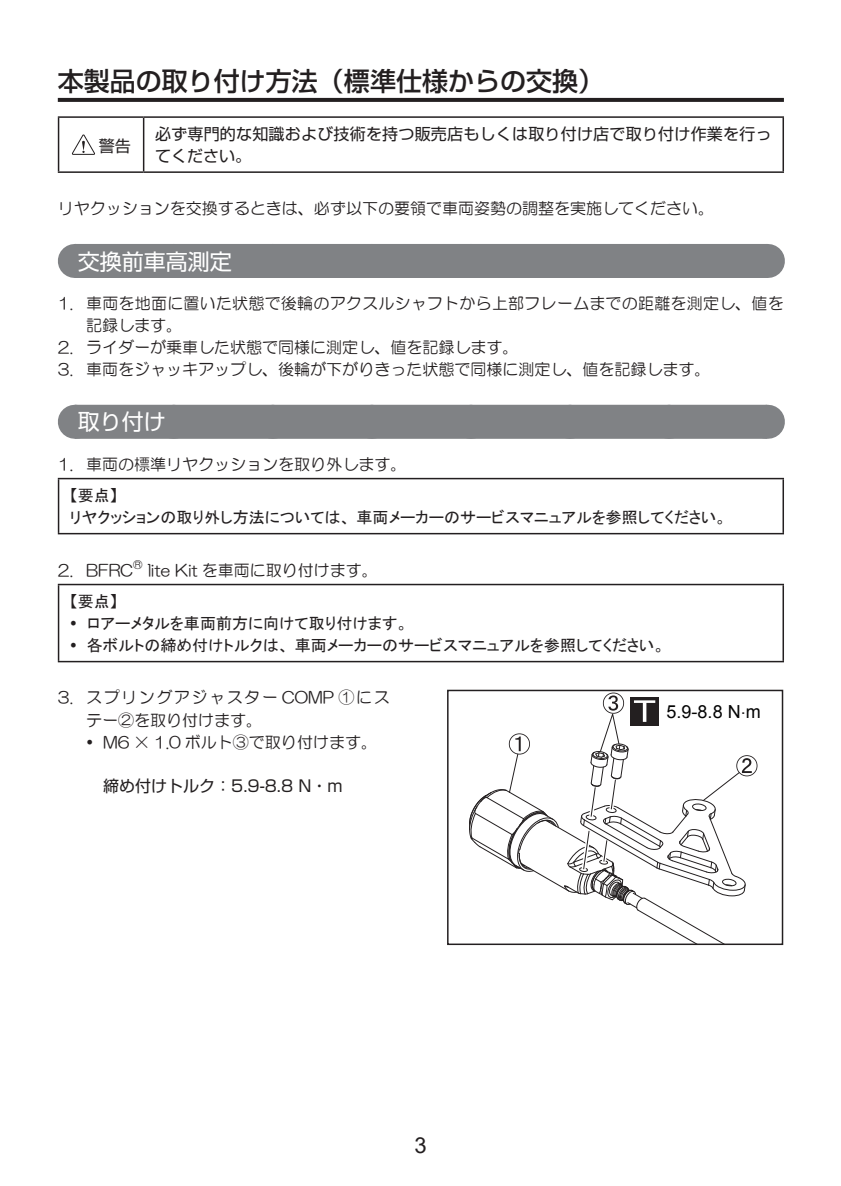
<style>
.page{position:relative;width:841px;height:1186px;background:#fff}
.page>*{position:absolute;margin:0;border:0;box-sizing:border-box;transform-origin:0 0}
.t1{font:500 26px "Shin Go Pro";color:#231f20}
.t2{font:22px "Shin Go Pro";color:#fff}
.t3{font:22px "Arial";color:#231f20}
.t4{font:18px "Arial";color:#030303}
.t5{font:16px/22px "HG Maru Gothic MPRO";color:#231f20}
.t6{font:16px/22px "MS P Gothic";color:#231f20}
.t7{font:16px/22px "Shin Go Pro";letter-spacing:.015em;color:#231f20}
.t8{font:16px/22px "HG Maru Gothic MPRO";letter-spacing:.05em;color:#231f20}
.t9{font:9.4px "HG Maru Gothic MPRO";color:#231f20}
</style>
<div class="page">
<svg style="left:58px;top:98px;width:725px;height:4px;background:#272425"></svg>
<div style="left:75px;top:244px;width:691px;height:34px;background:#808285"></div>
<hr style="left:766px;top:244px;width:1px;height:34px;background:#808285">
<div style="left:75px;top:404px;width:691px;height:34px;background:#808285"></div>
<svg style="left:174px;top:404px;width:543px;height:1px"></svg>
<hr style="left:766px;top:404px;width:1px;height:34px;background:#808285">
<hr style="left:58px;top:116px;width:86px;height:2px;background:#231f20">
<hr style="left:58px;top:118px;width:1px;height:53px;background:#231f20">
<hr style="left:144px;top:116px;width:640px;height:2px;background:#231f20">
<hr style="left:143px;top:118px;width:1px;height:53px;background:#231f20">
<hr style="left:782px;top:118px;width:2px;height:53px;background:#231f20">
<hr style="left:58px;top:171px;width:86px;height:2px;background:#231f20">
<hr style="left:144px;top:171px;width:640px;height:2px;background:#231f20">
<svg style="left:71px;top:134px;width:24px;height:21px"></svg>
<hr style="left:58px;top:477px;width:726px;height:2px;background:#231f20">
<hr style="left:58px;top:479px;width:1px;height:53px;background:#231f20">
<hr style="left:782px;top:479px;width:2px;height:53px;background:#231f20">
<hr style="left:58px;top:532px;width:726px;height:2px;background:#231f20">
<hr style="left:58px;top:583px;width:726px;height:2px;background:#231f20">
<hr style="left:58px;top:585px;width:1px;height:75px;background:#231f20">
<hr style="left:782px;top:585px;width:2px;height:75px;background:#231f20">
<hr style="left:58px;top:660px;width:726px;height:2px;background:#231f20">
<svg style="left:469px;top:692px;width:289px;height:249px"></svg>
<div style="left:447px;top:689px;width:336px;height:255px;border:2px solid #231f20"></div>
<h1 class="t1" style="left:58px;top:59px;width:548px">本製品の取り付け方法（標準仕様からの交換）</h1>
<p class="t7" style="left:155px;top:121px;width:618px">必ず専門的な知識および技術を持つ販売店もしくは取り付け店で取り付け作業を行ってください。</p>
<p class="t5" style="left:58px;top:197px;width:657px">リヤクッションを交換するときは、必ず以下の要領で車両姿勢の調整を実施してください。</p>
<h2 class="t2" style="left:78px;top:243px;width:156px">交換前車高測定</h2>
<p class="t5" style="left:86px;top:292px;width:699px;text-indent:-28px">1. 車両を地面に置いた状態で後輪のアクスルシャフトから上部フレームまでの距離を測定し、値を記録します。</p>
<p class="t5" style="left:58px;top:336px;width:462px">2. ライダーが乗車した状態で同様に測定し、値を記録します。</p>
<p class="t5" style="left:58px;top:358px;width:654px">3. 車両をジャッキアップし、後輪が下がりきった状態で同様に測定し、値を記録します。</p>
<h2 class="t2" style="left:78px;top:404px;width:89px">取り付け</h2>
<p class="t5" style="left:58px;top:453px;width:350px">1. 車両の標準リヤクッションを取り外します。</p>
<p class="t6" style="left:70px;top:484px;width:658px">【要点】<br>リヤクッションの取り外し方法については、車両メーカーのサービスマニュアルを参照してください。</p>
<p class="t5" style="left:58px;top:559px;width:77px">2. BFRC</p>
<p class="t9" style="left:133px;top:560px;width:11px">®</p>
<p class="t5" style="left:148px;top:559px;width:232px">lite Kit を車両に取り付けます。</p>
<p class="t6" style="left:70px;top:590px;width:49px">【要点】</p>
<p class="t6" style="left:70px;top:612px;width:339px">• ロアーメタルを車両前方に向けて取り付けます。</p>
<p class="t6" style="left:70px;top:634px;width:596px">• 各ボルトの締め付けトルクは、車両メーカーのサービスマニュアルを参照してください。</p>
<p class="t8" style="left:86px;top:686px;width:305px;text-indent:-28px">3. スプリングアジャスター COMP ①にステー②を取り付けます。</p>
<p class="t5" style="left:86px;top:730px;width:292px">• M6 × 1.0 ボルト③で取り付けます。</p>
<p class="t7" style="left:103px;top:772px;width:241px">締め付けトルク：5.9-8.8 N・m</p>
<p class="t7" style="left:99px;top:132px;width:33px">警告</p>
<p class="t4" style="left:666px;top:699px;width:96px">5.9-8.8 N<sup>.</sup>m</p>
<h2 class="t3" style="left:414px;top:1129px;width:14px">3</h2>
</div>
